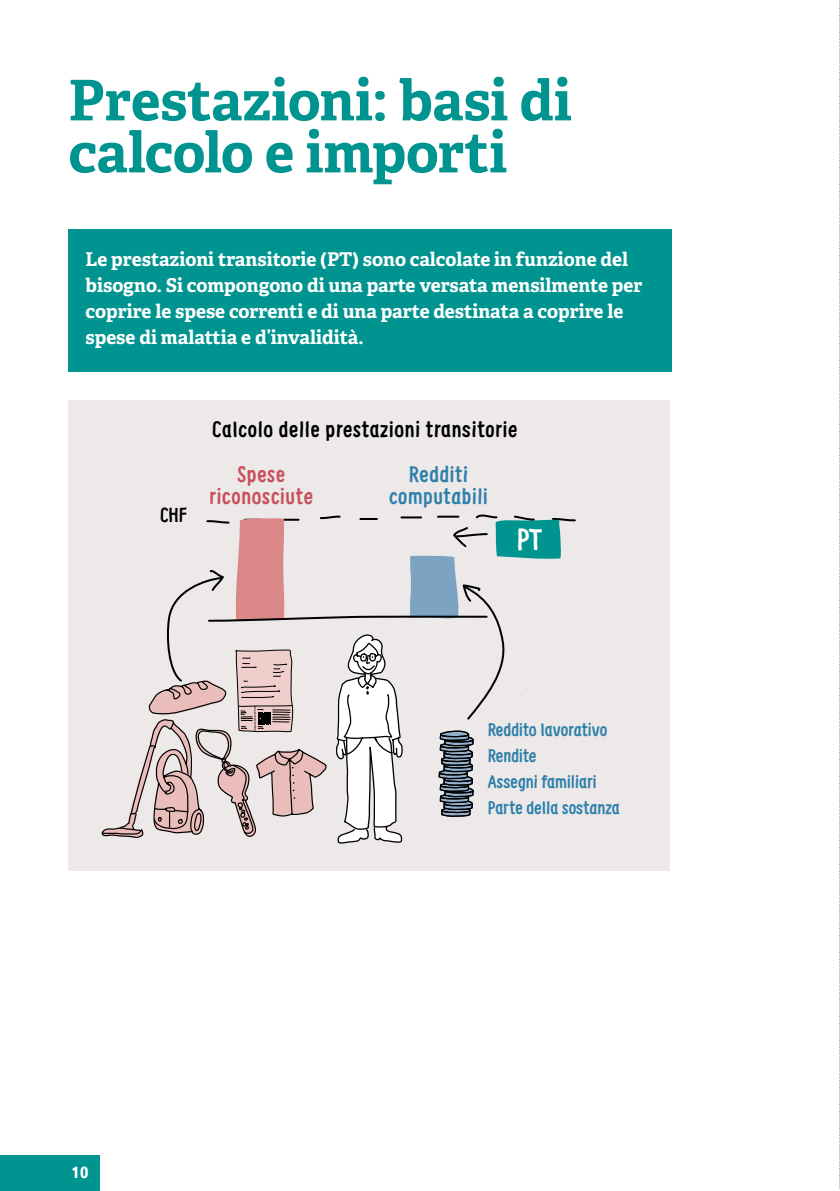
<style>
.page{position:relative;width:840px;height:1191px;background:#fff}
.page>*{position:absolute;margin:0;border:0;box-sizing:border-box;transform-origin:0 0}
.Haupttitel_Adelle_Bold_28pt_H1{font:700 56px/52px "Adelle";letter-spacing:-.005em;color:#009490}
.t1{font:700 30px "Supernettcn";color:#fff}
.t2{font:700 22px "Supernettcn";letter-spacing:.03em;color:#000}
.t3{font:700 22px/22px "Supernettcn";letter-spacing:.03em;color:#2f80ab;text-align:center}
.t4{font:700 22px/22px "Supernettcn";letter-spacing:.03em;color:#ca4f5c;text-align:center}
.t5{font:700 20px "Supernettcn";color:#000}
.Lead{font:700 19px/26px "Adelle";color:#fff}
.t6{font:700 18px/26px "Supernettcn";color:#2f80ab}
.t7{font:900 condensed 16px "Frutiger LT Pro";color:#fff}
</style>
<div class="page">
<div style="left:0;top:1155px;width:99px;height:36px;background:#009490"></div>
<div style="left:68px;top:229px;width:604px;height:143px;background:#009490"></div>
<div style="left:68px;top:400px;width:601px;height:470px;background:#ece9e8"></div>
<svg style="left:101px;top:514px;width:475px;height:330px"></svg>
<svg style="left:839px;top:0;width:1px;height:1189px"></svg>
<h1 class="Haupttitel_Adelle_Bold_28pt_H1" style="left:68px;top:75px;width:504px">Prestazioni: basi di calcolo e importi</h1>
<p class="Lead" style="left:85px;top:247px;width:558px">Le prestazioni transitorie (PT) sono calcolate in funzione del bisogno. Si compongono di una parte versata mensilmente per coprire le spese correnti e di una parte destinata a coprire le spese di malattia e d’invalidità.</p>
<p class="t5" style="left:160px;top:502px;width:28px">CHF</p>
<p class="t2" style="left:212px;top:414px;width:306px">Calcolo delle prestazioni transitorie</p>
<p class="t3" style="left:389px;top:462px;width:100px">Redditi computabili</p>
<p class="t4" style="left:209px;top:462px;width:105px">Spese riconosciute</p>
<h2 class="t1" style="left:516px;top:520px;width:27px">PT</h2>
<p class="t6" style="left:487px;top:716px;width:133px">Reddito lavorativo<br>Rendite<br>Assegni familiari<br>Parte della sostanza</p>
<p class="t7" style="left:71px;top:1163px;width:19px">10</p>
</div>
